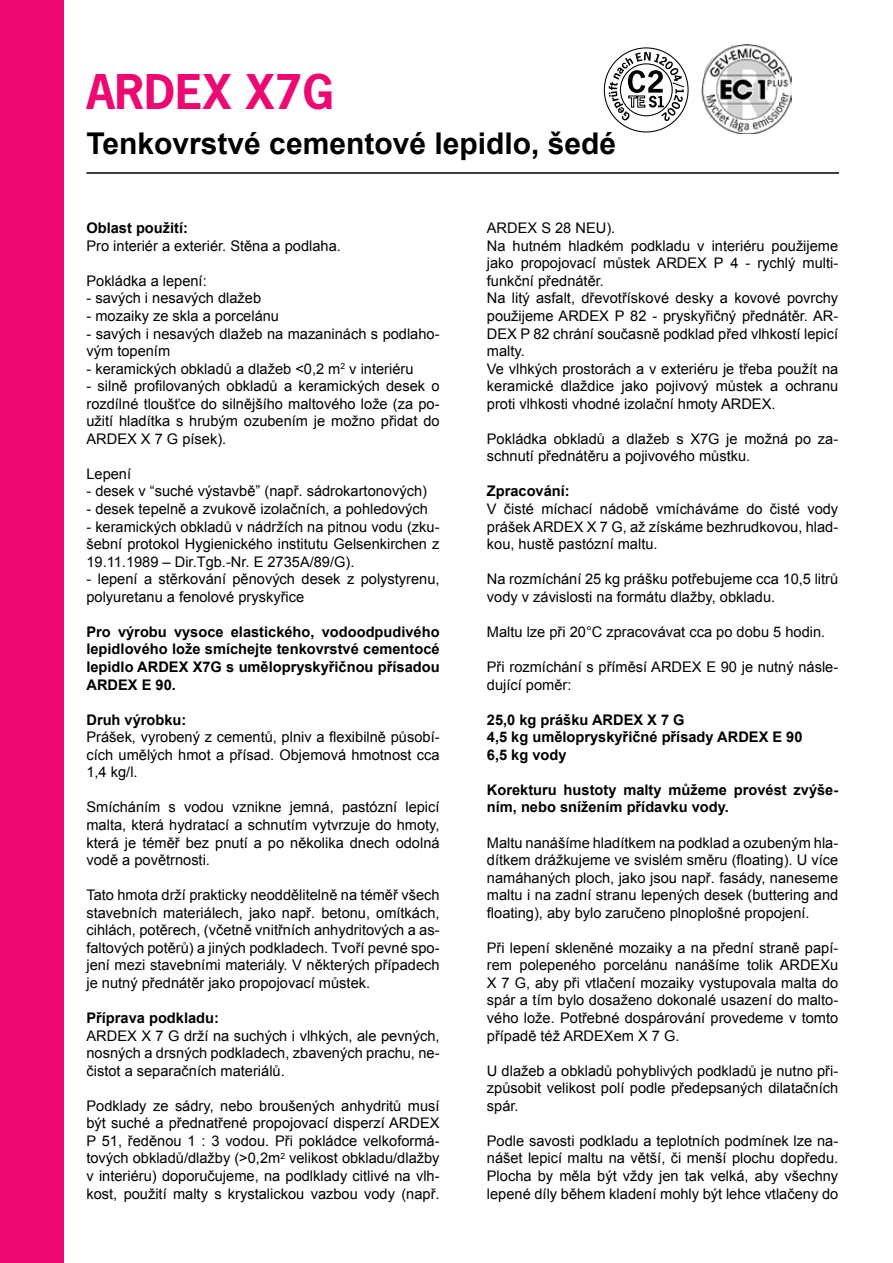
<style>
.page{position:relative;width:893px;height:1263px;background:#fff}
.page>*{position:absolute;margin:0;border:0;box-sizing:border-box;transform-origin:0 0}
.t1{font:700 45px "News Gothic Std";color:#ed0972}
.t2{font:700 30px "Arial";color:#000}
.t3{font:14.7px/17.5px "Arial";color:#000;text-align:justify}
.t4{font:700 14.7px/17.5px "Arial";color:#000}
</style>
<div class="page">
<div style="left:0;top:0;width:64px;height:1263px;background:#ed0972"></div>
<hr style="left:86px;top:172px;width:753px;height:2px;background:#000">
<svg style="left:604px;top:48px;width:84px;height:84px"></svg>
<svg style="left:609px;top:52px;width:75px;height:70px"></svg>
<img style="left:702px;top:45px;width:89px;height:89px">
<h1 class="t1" style="left:86px;top:62px;width:249px">ARDEX X7G</h1>
<h2 class="t2" style="left:86px;top:123px;width:531px">Tenkovrstvé cementové lepidlo, šedé</h2>
<p class="t4" style="left:86px;top:220px;width:103px">Oblast použití:</p>
<p class="t3" style="left:86px;top:237px;width:256px">Pro interiér a exteriér. Stěna a podlaha.</p>
<p class="t3" style="left:86px;top:272px;width:122px">Pokládka a lepení:</p>
<p class="t3" style="left:86px;top:290px;width:176px">- savých i nesavých dlažeb</p>
<p class="t3" style="left:86px;top:307px;width:194px">- mozaiky ze skla a porcelánu</p>
<p class="t3" style="left:86px;top:325px;width:355px">- savých i nesavých dlažeb na mazaninách s podlaho&shy;vým topením</p>
<p class="t3" style="left:86px;top:360px;width:329px">- keramických obkladů a dlažeb &lt;0,2 m<sup>2</sup> v interiéru</p>
<p class="t3" style="left:86px;top:377px;width:355px">- silně profilovaných obkladů a keramických desek o rozdílné tloušťce do silnějšího maltového lože (za po&shy;užití hladítka s hrubým ozubením je možno přidat do ARDEX X 7 G písek).</p>
<p class="t3" style="left:86px;top:465px;width:46px">Lepení</p>
<p class="t3" style="left:86px;top:483px;width:342px">- desek v “suché výstavbě” (např. sádrokartonových)</p>
<p class="t3" style="left:86px;top:500px;width:343px">- desek tepelně a zvukově izolačních, a pohledových</p>
<p class="t3" style="left:86px;top:518px;width:355px">- keramických obkladů v nádržích na pitnou vodu (zku&shy;šební protokol Hygienického institutu Gelsenkirchen z 19.11.1989 – Dir.Tgb.-Nr. E 2735A/89/G).</p>
<p class="t3" style="left:86px;top:570px;width:355px">- lepení a stěrkování pěnových desek z polystyrenu, polyuretanu a fenolové pryskyřice</p>
<p class="t4" style="left:86px;top:623px;width:355px;text-align:justify">Pro výrobu vysoce elastického, vodoodpudivého lepidlového lože smíchejte tenkovrstvé cementocé lepidlo ARDEX X7G s umělopryskyřičnou přísadou ARDEX E 90.</p>
<p class="t4" style="left:86px;top:711px;width:101px">Druh výrobku:</p>
<p class="t3" style="left:86px;top:728px;width:355px">Prášek, vyrobený z cementů, plniv a flexibilně působí&shy;cích umělých hmot a přísad. Objemová hmotnost cca 1,4 kg/l.</p>
<p class="t3" style="left:86px;top:799px;width:355px">Smícháním s vodou vznikne jemná, pastózní lepicí malta, která hydratací a schnutím vytvrzuje do hmoty, která je téměř bez pnutí a po několika dnech odolná vodě a povětrnosti.</p>
<p class="t3" style="left:86px;top:886px;width:355px">Tato hmota drží prakticky neoddělitelně na téměř všech stavebních materiálech, jako např. betonu, omítkách, cihlách, potěrech, (včetně vnitřních anhydritových a as&shy;faltových potěrů) a jiných podkladech. Tvoří pevné spo&shy;jení mezi stavebními materiály. V některých případech je nutný přednátěr jako propojovací můstek.</p>
<p class="t4" style="left:86px;top:1009px;width:134px">Příprava podkladu:</p>
<p class="t3" style="left:86px;top:1027px;width:355px">ARDEX X 7 G drží na suchých i vlhkých, ale pevných, nosných a drsných podkladech, zbavených prachu, ne&shy;čistot a separačních materiálů.</p>
<p class="t3" style="left:86px;top:1097px;width:355px">Podklady ze sádry, nebo broušených anhydritů musí být suché a přednatřené propojovací disperzí ARDEX P 51, ředěnou 1 : 3 vodou. Při pokládce velkoformá&shy;tových obkladů/dlažby (&gt;0,2m<sup>2</sup> velikost obkladu/dlažby v interiéru) doporučujeme, na podlklady citlivé na vlh&shy;kost, použití malty s krystalickou vazbou vody (např.</p>
<p class="t3" style="left:487px;top:219px;width:353px;text-align:left">ARDEX S 28 NEU).<br>Na hutném hladkém podkladu v interiéru použijeme jako propojovací můstek ARDEX P 4 - rychlý multi&shy;funkční přednátěr.<br>Na litý asfalt, dřevotřískové desky a kovové povrchy použijeme ARDEX P 82 - pryskyřičný přednátěr. AR-DEX P 82 chrání současně podklad před vlhkostí lepicí malty.<br>Ve vlhkých prostorách a v exteriéru je třeba použít na keramické dlaždice jako pojivový můstek a ochranu proti vlhkosti vhodné izolační hmoty ARDEX.</p>
<p class="t3" style="left:487px;top:430px;width:353px">Pokládka obkladů a dlažeb s X7G je možná po za&shy;schnutí přednátěru a pojivového můstku.</p>
<p class="t4" style="left:487px;top:483px;width:84px">Zpracování:</p>
<p class="t3" style="left:487px;top:500px;width:353px">V čisté míchací nádobě vmícháváme do čisté vody prášek ARDEX X 7 G, až získáme bezhrudkovou, hlad&shy;kou, hustě pastózní maltu.</p>
<p class="t3" style="left:487px;top:570px;width:353px">Na rozmíchání 25 kg prášku potřebujeme cca 10,5 litrů vody v závislosti na formátu dlažby, obkladu.</p>
<p class="t3" style="left:487px;top:623px;width:340px">Maltu lze při 20°C zpracovávat cca po dobu 5 hodin.</p>
<p class="t3" style="left:487px;top:658px;width:353px">Při rozmíchání s příměsí ARDEX E 90 je nutný násle&shy;dující poměr:</p>
<p class="t4" style="left:487px;top:711px;width:317px">25,0 kg prášku ARDEX X 7 G<br>4,5 kg umělopryskyřičné přísady ARDEX E 90<br>6,5 kg vody</p>
<p class="t4" style="left:487px;top:781px;width:353px">Korekturu hustoty malty můžeme provést zvýše&shy;ním, nebo snížením přídavku vody.</p>
<p class="t3" style="left:487px;top:834px;width:353px">Maltu nanášíme hladítkem na podklad a ozubeným hla&shy;dítkem drážkujeme ve svislém směru (floating). U více namáhaných ploch, jako jsou např. fasády, naneseme maltu i na zadní stranu lepených desek (buttering and floating), aby bylo zaručeno plnoplošné propojení.</p>
<p class="t3" style="left:487px;top:939px;width:353px">Při lepení skleněné mozaiky a na přední straně papí&shy;rem polepeného porcelánu nanášíme tolik ARDEXu X 7 G, aby při vtlačení mozaiky vystupovala malta do spár a tím bylo dosaženo dokonalé usazení do malto&shy;vého lože. Potřebné dospárování provedeme v tomto případě též ARDEXem X 7 G.</p>
<p class="t3" style="left:487px;top:1062px;width:353px">U dlažeb a obkladů pohyblivých podkladů je nutno při&shy;způsobit velikost polí podle předepsaných dilatačních spár.</p>
<p class="t3" style="left:487px;top:1132px;width:353px">Podle savosti podkladu a teplotních podmínek lze na&shy;nášet lepicí maltu na větší, či menší plochu dopředu.<br>Plocha by měla být vždy jen tak velká, aby všechny lepené díly během kladení mohly být lehce vtlačeny do</p>
</div>
